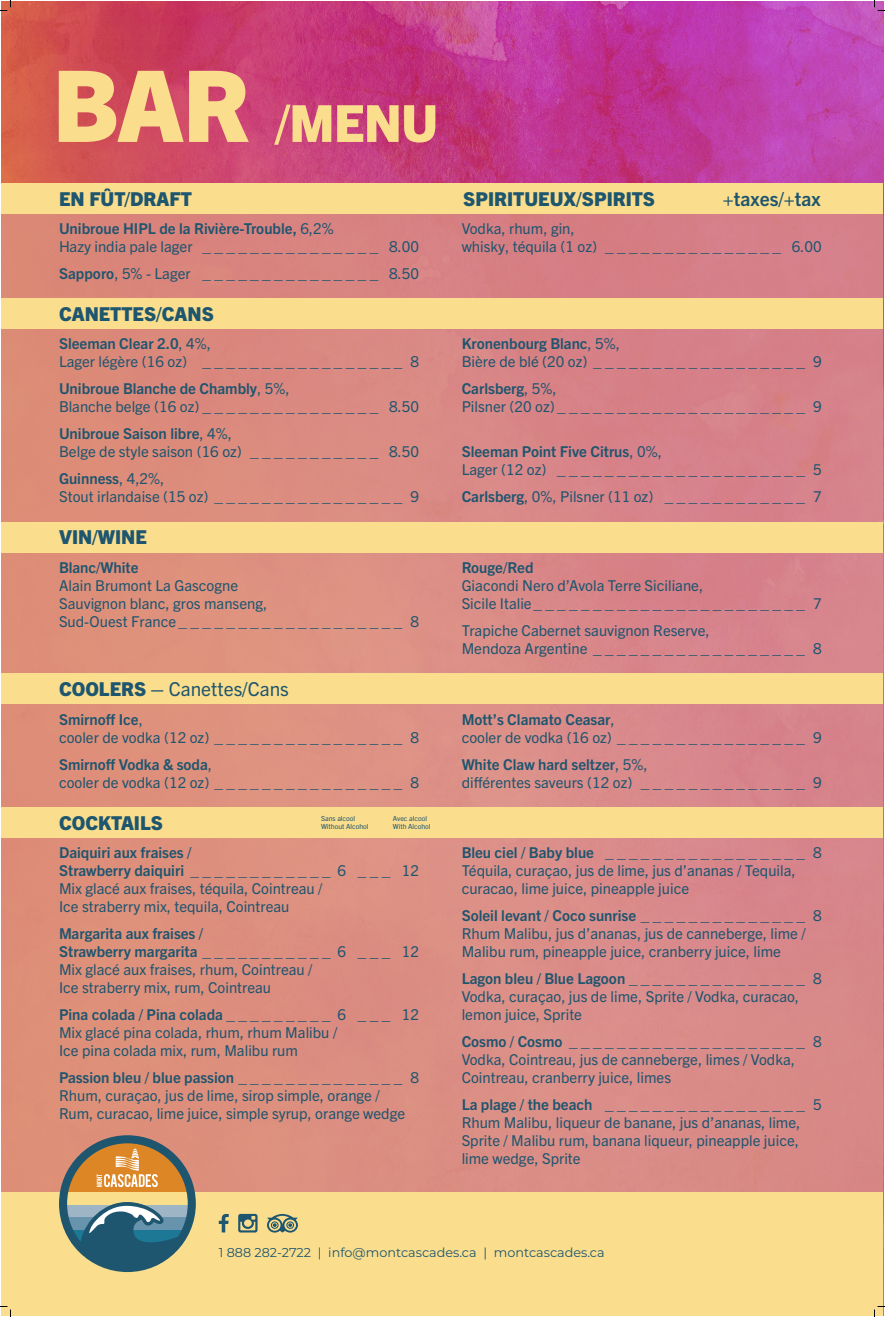
<style>
.page{position:relative;width:885px;height:1317px;background:#fff}
.page>*{position:absolute;margin:0;border:0;box-sizing:border-box;transform-origin:0 0}
.t1{font:800 51.15px "Trade Gothic Next LT Pro";color:#fade8d}
.t2{font:800 19.15px "Trade Gothic Next LT Pro";color:#1e556f}
.t3{font:19.15px "Trade Gothic Next LT Pro";color:#1e556f}
.Menu{font:700 19.15px "Trade Gothic Next LT Pro";color:#1e556f}
.Menu-2{font:15px/18px "Trade Gothic Next LT Pro";color:#1e556f}
.Menu-3{font:700 15px "Trade Gothic Next LT Pro";color:#1e556f}
.t4{font:12.8px "Montserrat";color:#1e556f}
.Menu-4{font:7px "Trade Gothic Next LT Pro";color:#1e556f}
.s1{font-size:99.05px}
.s2{font-weight:700}
.s3{font-weight:400}
.s4{font-weight:800}
</style>
<div class="page">
<img style="left:2px;top:2px;width:882px;height:181px">
<div style="left:2px;top:183px;width:882px;height:1133px;background:#db8f81"></div>
<div style="left:2px;top:1192px;width:882px;height:124px;background:#fade8d"></div>
<svg style="left:219px;top:1214px;width:10px;height:18px"></svg>
<svg style="left:238px;top:1214px;width:20px;height:19px"></svg>
<svg style="left:267px;top:1214px;width:31px;height:19px"></svg>
<svg style="left:59px;top:1135px;width:137px;height:137px"></svg>
<div style="left:2px;top:298px;width:882px;height:31px;background:#fade8d"></div>
<div style="left:2px;top:522px;width:882px;height:30px;background:#fade8d"></div>
<div style="left:2px;top:673px;width:882px;height:31px;background:#fade8d"></div>
<div style="left:2px;top:183px;width:882px;height:31px;background:#fade8d"></div>
<div style="left:2px;top:807px;width:882px;height:31px;background:#fade8d"></div>
<svg style="left:0;top:0;width:11px;height:11px"></svg>
<svg style="left:0;top:1306px;width:11px;height:11px"></svg>
<svg style="left:874px;top:0;width:11px;height:11px"></svg>
<svg style="left:874px;top:1306px;width:11px;height:11px"></svg>
<p class="t1" style="left:53px;top:88px;width:387px"><span class="s1">BAR</span> /MENU</p>
<p class="t2" style="left:59px;top:185px;width:135px">EN FÛT/DRAFT</p>
<p class="t2" style="left:463px;top:186px;width:193px">SPIRITUEUX/SPIRITS</p>
<p class="Menu" style="left:723px;top:186px;width:99px">+taxes/+tax</p>
<p class="Menu-2" style="left:59px;top:219px;width:362px"><span class="s2">Unibroue HIPL de la Rivière-Trouble,</span> 6,2%<br>Hazy india pale lager _ _ _ _ _ _ _ _ _ _ _ _ _ _ _ 8.00</p>
<p class="Menu-2" style="left:59px;top:264px;width:362px"><span class="s2">Sapporo</span>, 5% - Lager _ _ _ _ _ _ _ _ _ _ _ _ _ _ _ 8.50</p>
<p class="t2" style="left:59px;top:301px;width:156px">CANETTES/CANS</p>
<p class="Menu-3" style="left:59px;top:334px;width:154px">Sleeman Clear 2.0<span class="s3">, 4%,</span></p>
<p class="Menu-2" style="left:59px;top:352px;width:362px">Lager légère (16 oz) _ _ _ _ _ _ _ _ _ _ _ _ _ _ _ _ _ 8</p>
<p class="Menu-2" style="left:59px;top:379px;width:362px"><span class="s2">Unibroue Blanche de Chambly</span>, 5%,<br>Blanche belge (16 oz) _ _ _ _ _ _ _ _ _ _ _ _ _ _ _ 8.50</p>
<p class="Menu-3" style="left:59px;top:424px;width:174px">Unibroue Saison libre<span class="s3">, 4%,</span></p>
<p class="Menu-2" style="left:59px;top:442px;width:362px">Belge de style saison (16 oz) _ _ _ _ _ _ _ _ _ _ _ 8.50</p>
<p class="Menu-2" style="left:59px;top:469px;width:362px"><span class="s2">Guinness</span>, 4,2%,<br>Stout irlandaise (15 oz) _ _ _ _ _ _ _ _ _ _ _ _ _ _ _ _ 9</p>
<p class="t2" style="left:59px;top:523px;width:89px">VIN/WINE</p>
<p class="Menu-3" style="left:59px;top:557px;width:81px">Blanc/White</p>
<p class="Menu-2" style="left:59px;top:576px;width:181px">Alain Brumont La Gascogne</p>
<p class="Menu-2" style="left:59px;top:594px;width:210px">Sauvignon blanc, gros manseng,</p>
<p class="Menu-2" style="left:59px;top:612px;width:362px">Sud-Ouest France _ _ _ _ _ _ _ _ _ _ _ _ _ _ _ _ _ _ _ 8</p>
<p class="t3" style="left:59px;top:675px;width:231px"><span class="s4">COOLERS –</span> Canettes/Cans</p>
<p class="Menu-3" style="left:59px;top:709px;width:85px">Smirnoff Ice<span class="s3">,</span></p>
<p class="Menu-2" style="left:59px;top:727px;width:362px">cooler de vodka (12 oz) _ _ _ _ _ _ _ _ _ _ _ _ _ _ _ _ 8</p>
<p class="Menu-3" style="left:59px;top:754px;width:155px">Smirnoff Vodka &amp; soda<span class="s3">,</span></p>
<p class="Menu-2" style="left:59px;top:772px;width:362px">cooler de vodka (12 oz) _ _ _ _ _ _ _ _ _ _ _ _ _ _ _ _ 8</p>
<p class="t2" style="left:59px;top:809px;width:105px">COCKTAILS</p>
<p class="Menu-4" style="left:393px;top:813px;width:36px">Avec alcool</p>
<p class="Menu-4" style="left:321px;top:813px;width:36px">Sans alcool</p>
<p class="Menu-4" style="left:321px;top:822px;width:49px">Without Alcohol</p>
<p class="Menu-4" style="left:393px;top:822px;width:39px">With Alcohol</p>
<p class="Menu-3" style="left:59px;top:842px;width:134px">Daiquiri aux fraises /</p>
<p class="Menu-2" style="left:59px;top:861px;width:362px"><span class="s2">Strawberry daiquiri</span> _ _ _ _ _ _ _ _ _ _ _ _ 6 __ _ _ 12<br>Mix glacé aux fraises, téquila, Cointreau /<br>Ice straberry mix, tequila, Cointreau</p>
<p class="Menu-2" style="left:59px;top:924px;width:362px"><span class="s2">Margarita aux fraises /<br>Strawberry margarita</span> _ _ _ _ _ _ _ _ _ _ _ 6 __ _ _ 12<br>Mix glacé aux fraises, rhum, Cointreau /<br>Ice straberry mix, rum, Cointreau</p>
<p class="Menu-2" style="left:59px;top:1005px;width:362px"><span class="s2">Pina colada / Pina colada</span> _ _ _ _ _ _ _ _ _ 6 __ _ _ 12<br>Mix glacé pina colada, rhum, rhum Malibu /<br>Ice pina colada mix, rum, Malibu rum</p>
<p class="Menu-2" style="left:59px;top:1068px;width:362px"><span class="s2">Passion bleu / blue passion</span> _ _ _ _ _ _ _ _ _ _ _ _ _ _ 8<br>Rhum, curaçao, jus de lime, sirop simple, orange /<br>Rum, curacao, lime juice, simple syrup, orange wedge</p>
<p class="Menu-2" style="left:462px;top:219px;width:115px">Vodka, rhum, gin,</p>
<p class="Menu-2" style="left:462px;top:237px;width:362px">whisky, téquila (1 oz) _ _ _ _ _ _ _ _ _ _ _ _ _ _ _ 6.00</p>
<p class="Menu-2" style="left:462px;top:334px;width:362px"><span class="s2">Kronenbourg Blanc</span>, 5%,<br>Bière de blé (20 oz) _ _ _ _ _ _ _ _ _ _ _ _ _ _ _ _ _ _ 9</p>
<p class="Menu-3" style="left:462px;top:379px;width:97px">Carlsberg<span class="s3">, 5%,</span></p>
<p class="Menu-2" style="left:462px;top:397px;width:362px">Pilsner (20 oz) _ _ _ _ _ _ _ _ _ _ _ _ _ _ _ _ _ _ _ _ _ 9</p>
<p class="Menu-2" style="left:462px;top:442px;width:362px"><span class="s2">Sleeman Point Five Citrus</span>, 0%,<br>Lager (12 oz) _ _ _ _ _ _ _ _ _ _ _ _ _ _ _ _ _ _ _ _ _ 5</p>
<p class="Menu-2" style="left:462px;top:487px;width:362px"><span class="s2">Carlsberg</span>, 0%, Pilsner (11 oz) _ _ _ _ _ _ _ _ _ _ _ _ 7</p>
<p class="Menu-3" style="left:462px;top:557px;width:73px">Rouge/Red</p>
<p class="Menu-2" style="left:462px;top:576px;width:243px">Giacondi Nero d’Avola Terre Siciliane,</p>
<p class="Menu-2" style="left:462px;top:594px;width:362px">Sicile Italie _ _ _ _ _ _ _ _ _ _ _ _ _ _ _ _ _ _ _ _ _ _ _ 7</p>
<p class="Menu-2" style="left:462px;top:621px;width:362px">Trapiche Cabernet sauvignon Reserve,<br>Mendoza Argentine _ _ _ _ _ _ _ _ _ _ _ _ _ _ _ _ _ _ 8</p>
<p class="Menu-3" style="left:462px;top:709px;width:155px">Mott’s Clamato Ceasar<span class="s3">,</span></p>
<p class="Menu-2" style="left:462px;top:727px;width:362px">cooler de vodka (16 oz) _ _ _ _ _ _ _ _ _ _ _ _ _ _ _ _ 9</p>
<p class="Menu-3" style="left:462px;top:754px;width:187px">White Claw hard seltzer<span class="s3">, 5%,</span></p>
<p class="Menu-2" style="left:462px;top:772px;width:362px">différentes saveurs (12 oz) _ _ _ _ _ _ _ _ _ _ _ _ _ _ 9</p>
<p class="Menu-2" style="left:462px;top:843px;width:362px"><span class="s2">Bleu ciel / Baby blue</span> _ _ _ _ _ _ _ _ _ _ _ _ _ _ _ _ _ 8<br>Téquila, curaçao, jus de lime, jus d’ananas / Tequila, curacao, lime juice, pineapple juice</p>
<p class="Menu-2" style="left:462px;top:906px;width:362px"><span class="s2">Soleil levant / Coco sunrise</span> _ _ _ _ _ _ _ _ _ _ _ _ _ _ 8<br>Rhum Malibu, jus d’ananas, jus de canneberge, lime /<br>Malibu rum, pineapple juice, cranberry juice, lime</p>
<p class="Menu-2" style="left:462px;top:969px;width:362px"><span class="s2">Lagon bleu / Blue Lagoon</span> _ _ _ _ _ _ _ _ _ _ _ _ _ _ _ 8<br>Vodka, curaçao, jus de lime, Sprite / Vodka, curacao, lemon juice, Sprite</p>
<p class="Menu-2" style="left:462px;top:1032px;width:362px"><span class="s2">Cosmo / Cosmo</span> _ _ _ _ _ _ _ _ _ _ _ _ _ _ _ _ _ _ _ _ 8<br>Vodka, Cointreau, jus de canneberge, limes / Vodka,<br>Cointreau, cranberry juice, limes</p>
<p class="Menu-2" style="left:462px;top:1095px;width:362px"><span class="s2">La plage / the beach</span> _ _ _ _ _ _ _ _ _ _ _ _ _ _ _ _ _ 5<br>Rhum Malibu, liqueur de banane, jus d’ananas, lime, Sprite / Malibu rum, banana liqueur, pineapple juice, lime wedge, Sprite</p>
<p class="t4" style="left:219px;top:1244px;width:387px">1 888 282-2722 | info@montcascades.ca | montcascades.ca</p>
</div>
